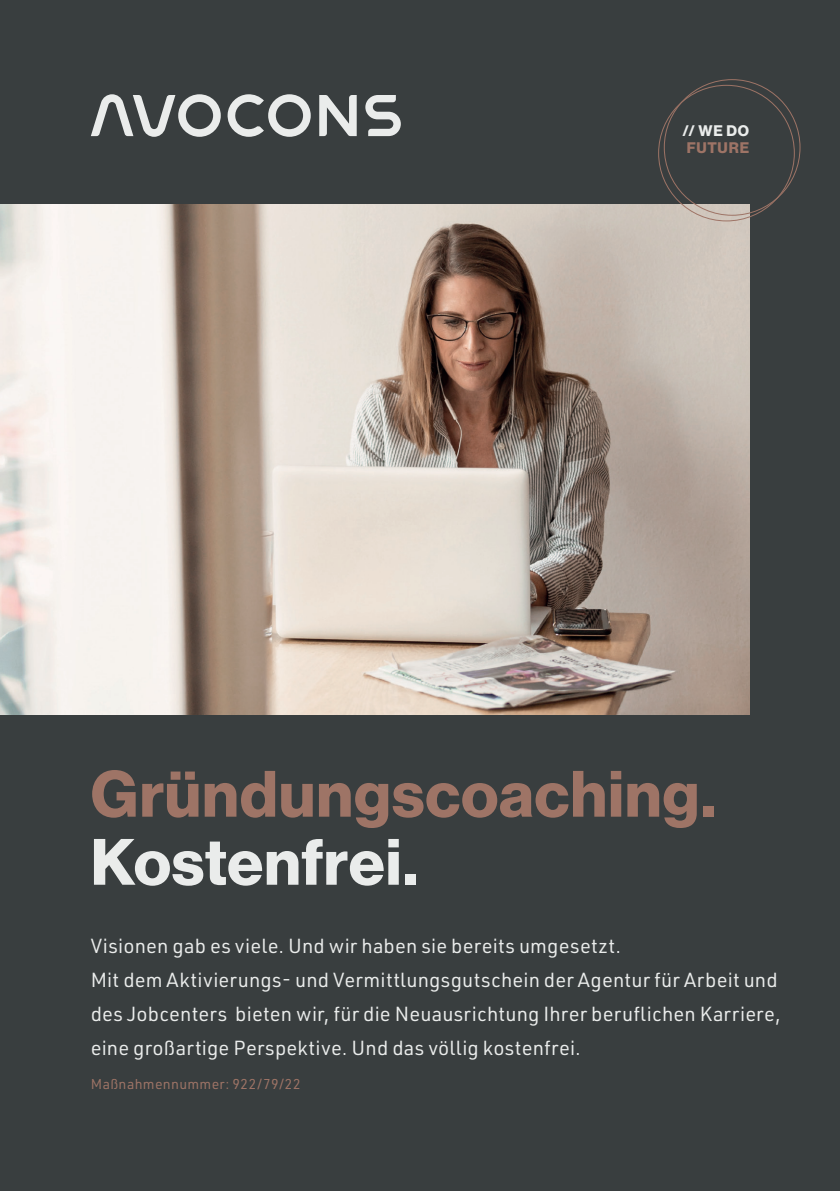
<style>
.page{position:relative;width:840px;height:1191px;background:#fff}
.page>*{position:absolute;margin:0;border:0;box-sizing:border-box;transform-origin:0 0}
.t1{font:64px "N Haas Grotesk DS Pro 75 Bd";letter-spacing:.02em;color:#9e7466}
.t2{font:64px "N Haas Grotesk DS Pro 75 Bd";letter-spacing:.01em;color:#eaeceb}
.t3{font:20px/34px "URWDIN";letter-spacing:.01em;color:#eaeceb}
.t4{font:15px "N Haas Grotesk DS Pro 75 Bd";color:#eaeceb}
.t5{font:15px "N Haas Grotesk DS Pro 75 Bd";letter-spacing:.045em;color:#9e7466}
.t6{font:14px "URWDIN";letter-spacing:.025em;color:#9e7466}
</style>
<div class="page">
<div style="left:0;top:0;width:839px;height:1191px;background:#393e3f"></div>
<img style="left:0;top:204px;width:748px;height:510px">
<svg style="left:91px;top:94px;width:309px;height:43px"></svg>
<p class="t4" style="left:682px;top:122px;width:68px">// WE DO</p>
<p class="t5" style="left:686px;top:139px;width:64px">FUTURE</p>
<p class="t1" style="left:91px;top:757px;width:626px">Gründungscoaching.</p>
<p class="t2" style="left:91px;top:825px;width:328px">Kostenfrei.</p>
<p class="t3" style="left:91px;top:928px;width:531px">Visionen gab es viele. Und wir haben sie bereits umgesetzt.</p>
<p class="t3" style="left:91px;top:962px;width:691px">Mit dem Aktivierungs- und Vermittlungsgutschein der Agentur für Arbeit und des Jobcenters bieten wir, für die Neuausrichtung Ihrer beruflichen Karriere, eine großartige Perspektive. Und das völlig kostenfrei.</p>
<p class="t6" style="left:91px;top:1074px;width:211px">Maßnahmennummer: 922/79/22</p>
</div>
